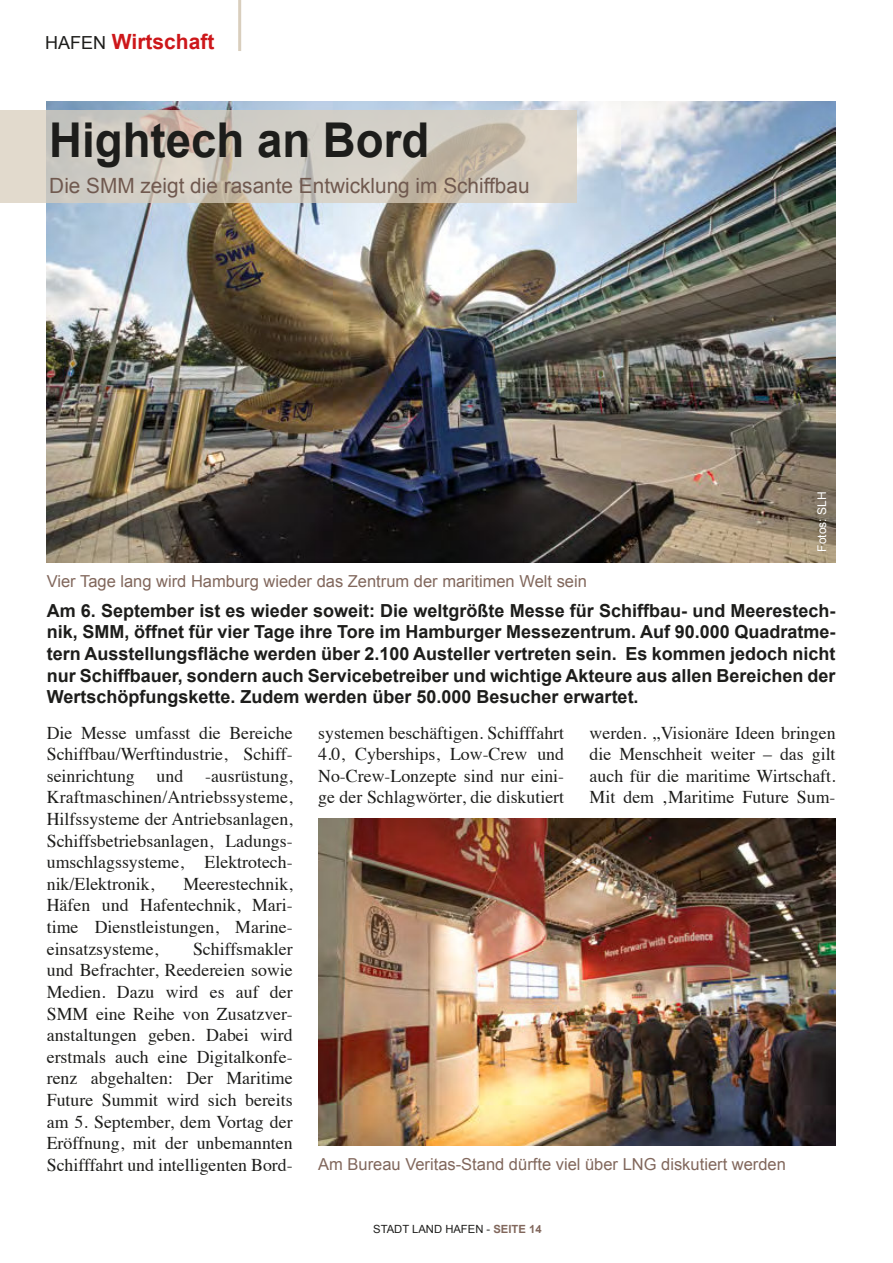
<style>
.page{position:relative;width:893px;height:1263px;background:#fff}
.page>*{position:absolute;margin:0;border:0;box-sizing:border-box;transform-origin:0 0}
.t1{font:700 48px "Arial";color:#1d1d1b;scale:.95 1}
.t2{font:21px "Arial";color:#70594f}
.t3{font:700 21px "Arial";color:#cd171a}
.t4{font:18px/21.6px "Times";color:#1d1d1b;text-align:justify}
.t5{font:700 18px/21.6px "Arial";color:#1d1d1b;text-align:justify}
.t6{font:16.5px "Arial";color:#81675c}
.t7{font:12px "Arial";color:#fff}
.t8{font:11.25px "Arial";color:#1d1d1b}
.s1{font-weight:400;font-size:18px;color:#1d1d1b}
.s2{font-weight:700;color:#81675c}
</style>
<div class="page">
<hr style="left:238px;top:0;width:3px;height:51px;background:#d9cebd">
<img style="left:47px;top:101px;width:788px;height:461px">
<svg style="left:0;top:111px;width:577px;height:92px;fill:#d3cfc7"></svg>
<img style="left:318px;top:819px;width:518px;height:326px">
<p class="t3" style="left:45px;top:33px;width:171px"><span class="s1">HAFEN</span> Wirtschaft</p>
<h1 class="t1" style="left:49px;top:122px;width:402px">Hightech an Bord</h1>
<p class="t2" style="left:49px;top:178px;width:482px">Die SMM zeigt die rasante Entwicklung im Schiffbau</p>
<p class="t6" style="left:47px;top:575px;width:542px">Vier Tage lang wird Hamburg wieder das Zentrum der maritimen Welt sein</p>
<p class="t7" style="left:817px;top:552px;width:62px;rotate:-90deg">Fotos: SLH</p>
<p class="t5" style="left:47px;top:601px;width:790px">Am 6. September ist es wieder soweit: Die weltgrößte Messe für Schiffbau- und Meerestech&shy;nik, SMM, öffnet für vier Tage ihre Tore im Hamburger Messezentrum. Auf 90.000 Quadratme&shy;tern Ausstellungsfläche werden über 2.100 Austeller vertreten sein. Es kommen jedoch nicht nur Schiffbauer, sondern auch Servicebetreiber und wichtige Akteure aus allen Bereichen der Wertschöpfungskette. Zudem werden über 50.000 Besucher erwartet.</p>
<p class="t4" style="left:47px;top:723px;width:247px">Die Messe umfasst die Bereiche Schiffbau/Werftindustrie, Schiff&shy;seinrichtung und -ausrüstung, Kraftmaschinen/Antriebssysteme, Hilfssysteme der Antriebsanlagen, Schiffsbetriebsanlagen, Ladungs&shy;umschlagssysteme, Elektrotech&shy;nik/Elektronik,</p>
<p class="t4" style="left:318px;top:723px;width:247px">systemen beschäftigen. Schifffahrt 4.0, Cyberships, Low-Crew und No-Crew-Lonzepte sind nur eini&shy;ge der Schlagwörter, die diskutiert</p>
<p class="t4" style="left:590px;top:723px;width:247px">werden. „Visionäre Ideen bringen die Menschheit weiter – das gilt auch für die maritime Wirtschaft.<br>Mit dem ‚Maritime Future Sum-</p>
<p class="t4" style="left:47px;top:871px;width:247px;text-indent:137px">Meerestechnik, Häfen und Hafentechnik, Mari&shy;time Dienstleistungen, Marine&shy;einsatzsysteme,</p>
<p class="t4" style="left:47px;top:939px;width:247px;text-indent:146px">Schiffsmakler und Befrachter, Reedereien sowie Medien. Dazu wird es auf der SMM eine Reihe von Zusatzver&shy;anstaltungen geben. Dabei wird erstmals auch eine Digitalkonfe&shy;renz abgehalten: Der Maritime Future Summit wird sich bereits am 5. September, dem Vortag der Eröffnung, mit der unbemannten Schifffahrt und intelligenten Bord-</p>
<p class="t6" style="left:318px;top:1158px;width:469px">Am Bureau Veritas-Stand dürfte viel über LNG diskutiert werden</p>
<p class="t8" style="left:373px;top:1225px;width:170px">STADT LAND HAFEN - <span class="s2">SEITE 14</span></p>
</div>
